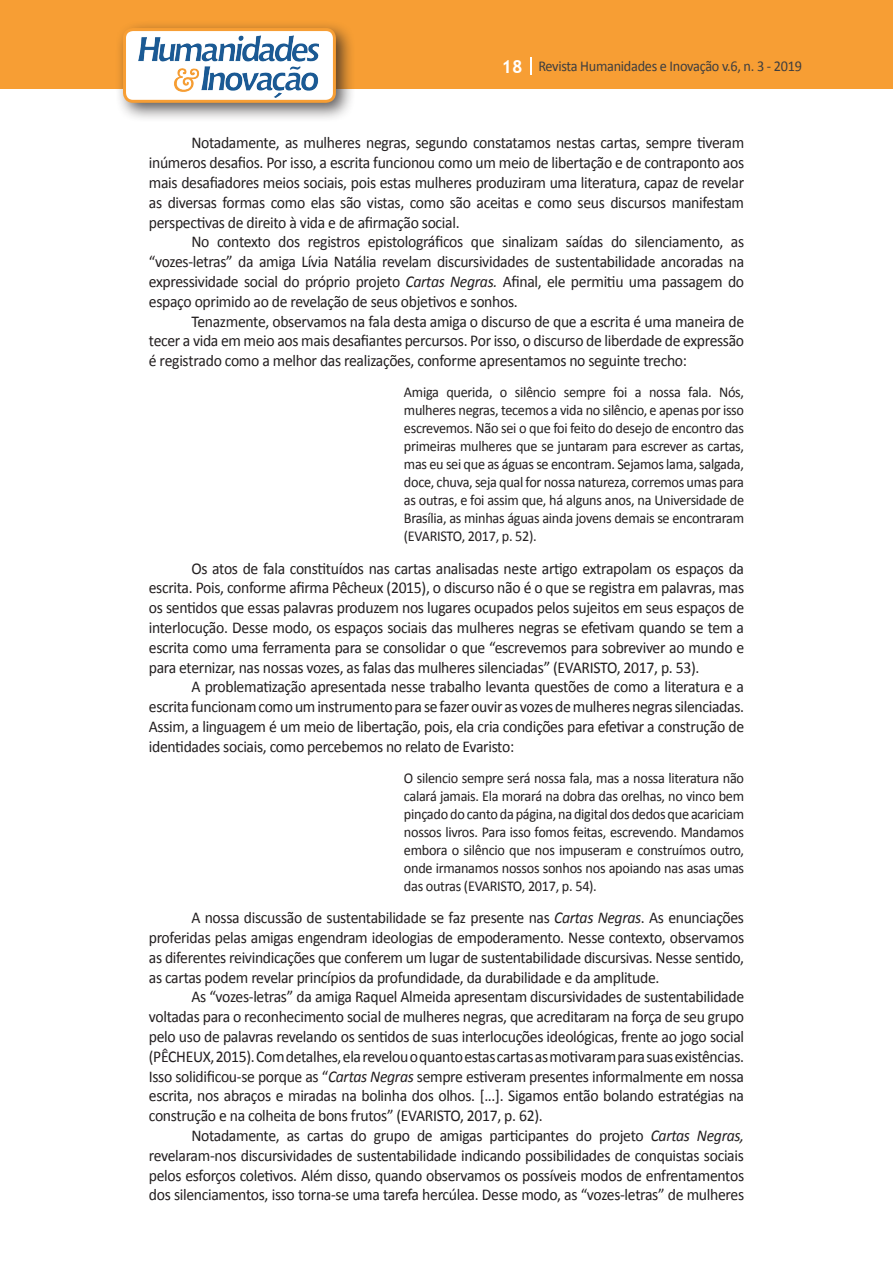
<style>
.page{position:relative;width:893px;height:1263px;background:#fff}
.page>*{position:absolute;margin:0;border:0;box-sizing:border-box;transform-origin:0 0}
.t1{font:16.5px/19.8px "Calibri";letter-spacing:-.02em;color:#231f20;text-align:justify;scale:.95 1}
.t2{font:15px/18px "Calibri";letter-spacing:-.02em;color:#231f20;text-align:justify;scale:.95 1}
.t3{font:15px "Calibri";letter-spacing:-.02em;color:#3e3e3f;scale:.95 1}
.s1{font-family:"Trebuchet MS";font-weight:700;font-size:18px;color:#fff}
.s2{font-style:italic}
</style>
<div class="page">
<div style="left:0;top:0;width:893px;height:88px;background:#f79e34"></div>
<svg style="left:530px;top:57px;width:2px;height:18px"></svg>
<div style="left:115px;top:20px;width:241px;height:103px;background:#231f20;opacity:.75"></div>
<div style="left:125px;top:30px;width:209px;height:71px;background:#fff;border-radius:9px"></div>
<img style="left:138px;top:35px;width:181px;height:62px">
<div style="left:123px;top:28px;width:213px;height:75px;border:3px solid #f79e34;border-radius:9px"></div>
<p class="t3" style="left:501px;top:57px;width:318px"><span class="s1">18</span> Revista Humanidades e Inovação v.6, n. 3 - 2019</p>
<p class="t1" style="left:149px;top:133px;width:628px;text-indent:42px">Notadamente, as mulheres negras, segundo constatamos nestas cartas, sempre tiveram inúmeros desafios. Por isso, a escrita funcionou como um meio de libertação e de contraponto aos mais desafiadores meios sociais, pois estas mulheres produziram uma literatura, capaz de revelar as diversas formas como elas são vistas, como são aceitas e como seus discursos manifestam perspectivas de direito à vida e de afirmação social.</p>
<p class="t1" style="left:149px;top:232px;width:628px;text-indent:43px">No contexto dos registros epistolográficos que sinalizam saídas do silenciamento, as “vozes-letras” da amiga Lívia Natália revelam discursividades de sustentabilidade ancoradas na expressividade social do próprio projeto <span class="s2">Cartas Negras.</span> Afinal, ele permitiu uma passagem do espaço oprimido ao de revelação de seus objetivos e sonhos.</p>
<p class="t1" style="left:149px;top:311px;width:628px;text-indent:43px">Tenazmente, observamos na fala desta amiga o discurso de que a escrita é uma maneira de tecer a vida em meio aos mais desafiantes percursos. Por isso, o discurso de liberdade de expressão é registrado como a melhor das realizações, conforme apresentamos no seguinte trecho:</p>
<p class="t2" style="left:404px;top:383px;width:360px">Amiga querida, o silêncio sempre foi a nossa fala. Nós, mulheres negras, tecemos a vida no silêncio, e apenas por isso escrevemos. Não sei o que foi feito do desejo de encontro das primeiras mulheres que se juntaram para escrever as cartas, mas eu sei que as águas se encontram. Sejamos lama, salgada, doce, chuva, seja qual for nossa natureza, corremos umas para as outras, e foi assim que, há alguns anos, na Universidade de Brasília, as minhas águas ainda jovens demais se encontraram (EVARISTO, 2017, p. 52).</p>
<p class="t1" style="left:149px;top:558px;width:628px;text-indent:43px">Os atos de fala constituídos nas cartas analisadas neste artigo extrapolam os espaços da escrita. Pois, conforme afirma Pêcheux (2015), o discurso não é o que se registra em palavras, mas os sentidos que essas palavras produzem nos lugares ocupados pelos sujeitos em seus espaços de interlocução. Desse modo, os espaços sociais das mulheres negras se efetivam quando se tem a escrita como uma ferramenta para se consolidar o que “escrevemos para sobreviver ao mundo e para eternizar, nas nossas vozes, as falas das mulheres silenciadas” (EVARISTO, 2017, p. 53).</p>
<p class="t1" style="left:149px;top:677px;width:628px;text-indent:43px">A problematização apresentada nesse trabalho levanta questões de como a literatura e a escrita funcionamcomouminstrumentopara sefazerouvir as vozesdemulheresnegrassilenciadas.<br>Assim, a linguagem é um meio de libertação, pois, ela cria condições para efetivar a construção de identidades sociais, como percebemos no relato de Evaristo:</p>
<p class="t2" style="left:404px;top:769px;width:360px">O silencio sempre será nossa fala, mas a nossa literatura não calará jamais. Ela morará na dobra das orelhas, no vinco bem pinçado do canto da página, na digital dos dedos que acariciam nossos livros. Para isso fomos feitas, escrevendo. Mandamos embora o silêncio que nos impuseram e construímos outro, onde irmanamos nossos sonhos nos apoiando nas asas umas das outras (EVARISTO, 2017, p. 54).</p>
<p class="t1" style="left:149px;top:908px;width:628px;text-indent:43px">A nossa discussão de sustentabilidade se faz presente nas <span class="s2">Cartas Negras</span>. As enunciações proferidas pelas amigas engendram ideologias de empoderamento. Nesse contexto, observamos as diferentes reivindicações que conferem um lugar de sustentabilidade discursivas. Nesse sentido, as cartas podem revelar princípios da profundidade, da durabilidade e da amplitude.</p>
<p class="t1" style="left:149px;top:987px;width:628px;text-indent:43px">As “vozes-letras” da amiga Raquel Almeida apresentam discursividades de sustentabilidade voltadas para o reconhecimento social de mulheres negras, que acreditaram na força de seu grupo pelo uso de palavras revelando os sentidos de suas interlocuções ideológicas, frente ao jogo social (PÊCHEUX,2015).Comdetalhes,elarevelouoquantoestascartasasmotivaramparasuasexistências.<br>Isso solidificou-se porque as “<span class="s2">Cartas Negras</span> sempre estiveram presentes informalmente em nossa escrita, nos abraços e miradas na bolinha dos olhos. [...]. Sigamos então bolando estratégias na construção e na colheita de bons frutos” (EVARISTO, 2017, p. 62).</p>
<p class="t1" style="left:149px;top:1126px;width:628px;text-indent:43px">Notadamente, as cartas do grupo de amigas participantes do projeto <span class="s2">Cartas Negras, </span>revelaram-nos discursividades de sustentabilidade indicando possibilidades de conquistas sociais pelos esforços coletivos. Além disso, quando observamos os possíveis modos de enfrentamentos dos silenciamentos, isso torna-se uma tarefa hercúlea. Desse modo, as “vozes-letras” de mulheres</p>
</div>
